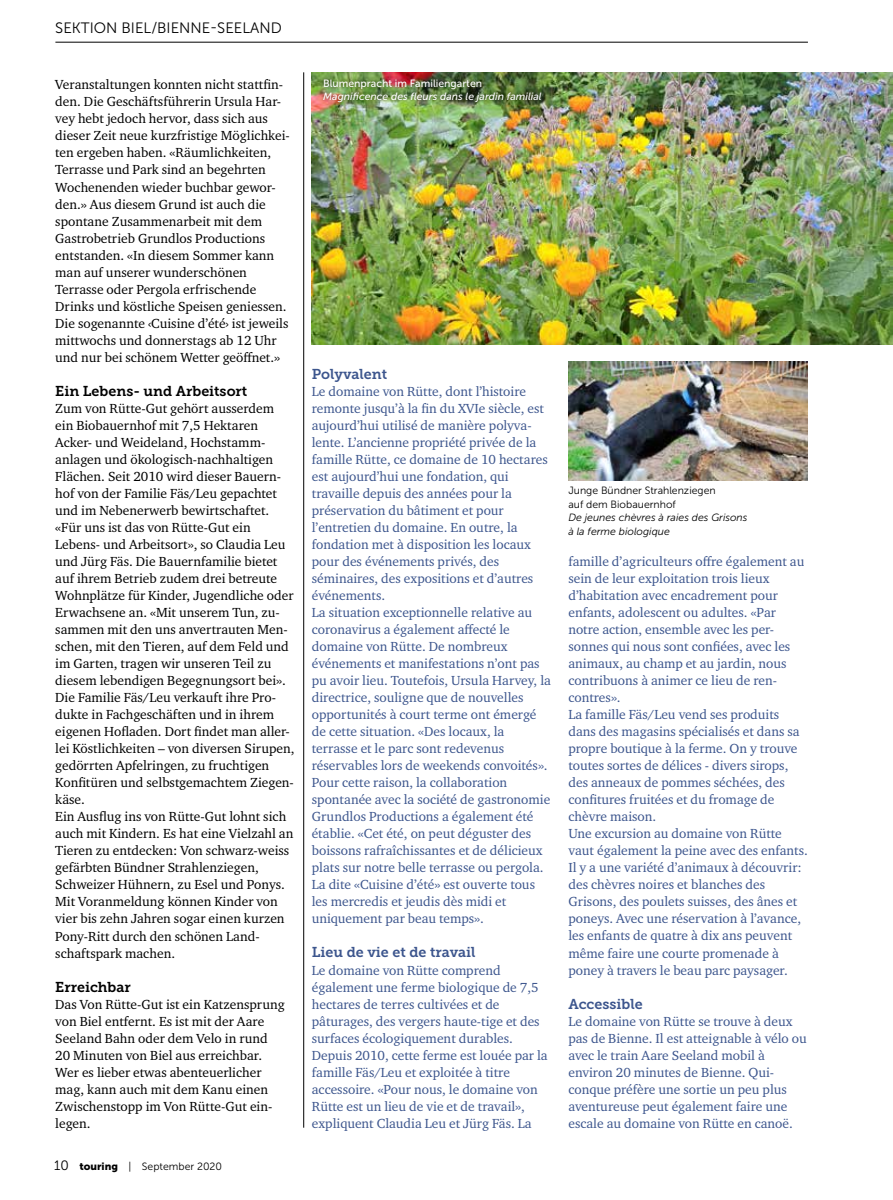
<style>
.page{position:relative;width:893px;height:1200px;background:#fff}
.page>*{position:absolute;margin:0;border:0;box-sizing:border-box;transform-origin:0 0}
.t1{font:15px "Museo Sans 300";color:#000}
.t2{font:14.25px "Museo Slab 700";color:#3c558d}
.t3{font:14.25px "Museo Slab 700";color:#000}
.t4{font:13.5px/17px "Charter ITC Pro";color:#3c558d}
.t5{font:13.5px/17px "Charter ITC Pro";color:#000}
.t6{font:10.5px/13.5px "Museo Sans 300";color:#000}
.t7{font:italic 10.5px/13.5px "Museo Sans 300";color:#000}
.t8{font:italic 10.5px "Museo Sans 500";color:#fff}
.t9{font:10.5px "Museo Sans 500";color:#fff}
.s1{font-size:13.5px}
.s2{font-family:"Museo Sans 900"}
</style>
<div class="page">
<hr style="left:55px;top:42px;width:753px;height:1px;background:#000">
<img style="left:312px;top:72px;width:581px;height:272px">
<img style="left:568px;top:361px;width:240px;height:119px">
<hr style="left:303px;top:72px;width:1px;height:1055px;background:#000">
<div style="left:319px;top:75px;width:227px;height:31px;background:#000;opacity:.6"></div>
<p class="t1" style="left:55px;top:20px;width:228px">SEKTION BIEL/BIENNE-SEELAND</p>
<p class="t5" style="left:55px;top:76px;width:236px">Veranstaltungen konnten nicht stattfin&shy;den. Die Geschäftsführerin Ursula Har&shy;vey hebt jedoch hervor, dass sich aus dieser Zeit neue kurzfristige Möglichkei&shy;ten ergeben haben. «Räumlichkeiten, Terrasse und Park sind an begehrten Wochenenden wieder buchbar gewor&shy;den.» Aus diesem Grund ist auch die spontane Zusammenarbeit mit dem Gastrobetrieb Grundlos Productions entstanden. «In diesem Sommer kann man auf unserer wunderschönen Terrasse oder Pergola erfrischende Drinks und köstliche Speisen geniessen.<br>Die sogenannte ‹Cuisine d’été› ist jeweils mittwochs und donnerstags ab 12 Uhr und nur bei schönem Wetter geöffnet.»</p>
<p class="t3" style="left:55px;top:382px;width:194px">Ein Lebens- und Arbeitsort</p>
<p class="t5" style="left:55px;top:399px;width:241px">Zum von Rütte-Gut gehört ausserdem ein Biobauernhof mit 7,5 Hektaren Acker- und Weideland, Hochstamm&shy;anlagen und ökologisch-nachhaltigen Flächen. Seit 2010 wird dieser Bauern&shy;hof von der Familie Fäs/Leu gepachtet und im Nebenerwerb bewirtschaftet. «Für uns ist das von Rütte-Gut ein Lebens- und Arbeitsort», so Claudia Leu und Jürg Fäs. Die Bauernfamilie bietet auf ihrem Betrieb zudem drei betreute Wohnplätze für Kinder, Jugendliche oder Erwachsene an. «Mit unserem Tun, zu&shy;sammen mit den uns anvertrauten Men&shy;schen, mit den Tieren, auf dem Feld und im Garten, tragen wir unseren Teil zu diesem lebendigen Begegnungsort bei».<br>Die Familie Fäs/Leu verkauft ihre Pro&shy;dukte in Fachgeschäften und in ihrem eigenen Hofladen. Dort findet man aller&shy;lei Köstlichkeiten – von diversen Sirupen, gedörrten Apfelringen, zu fruchtigen Konfitüren und selbstgemachtem Ziegen&shy;käse.<br>Ein Ausflug ins von Rütte-Gut lohnt sich auch mit Kindern. Es hat eine Vielzahl an Tieren zu entdecken: Von schwarz-weiss gefärbten Bündner Strahlenziegen, Schweizer Hühnern, zu Esel und Ponys.<br>Mit Voranmeldung können Kinder von vier bis zehn Jahren sogar einen kurzen Pony-Ritt durch den schönen Land&shy;schaftspark machen.</p>
<p class="t3" style="left:55px;top:978px;width:77px">Erreichbar</p>
<p class="t5" style="left:55px;top:994px;width:231px">Das Von Rütte-Gut ist ein Katzensprung von Biel entfernt. Es ist mit der Aare<br>Seeland Bahn oder dem Velo in rund<br>20 Minuten von Biel aus erreichbar.<br>Wer es lieber etwas abenteuerlicher mag, kann auch mit dem Kanu einen<br>Zwischenstopp im Von Rütte-Gut ein&shy;legen.</p>
<p class="t6" style="left:54px;top:1159px;width:169px"><span class="s1">10</span> <span class="s2">touring</span> | September 2020</p>
<p class="t9" style="left:323px;top:77px;width:161px">Blumenpracht im Familiengarten</p>
<p class="t8" style="left:323px;top:91px;width:220px">Magnificence des fleurs dans le jardin familial</p>
<p class="t2" style="left:312px;top:365px;width:77px">Polyvalent</p>
<p class="t4" style="left:312px;top:382px;width:241px">Le domaine von Rütte, dont l’histoire remonte jusqu’à la fin du XVIe siècle, est aujourd’hui utilisé de manière polyva&shy;lente. L’ancienne propriété privée de la famille Rütte, ce domaine de 10 hectares est aujourd’hui une fondation, qui travaille depuis des années pour la préservation du bâtiment et pour l’entretien du domaine. En outre, la fondation met à disposition les locaux pour des événements privés, des séminaires, des expositions et d’autres événements.<br>La situation exceptionnelle relative au coronavirus a également affecté le domaine von Rütte. De nombreux événements et manifestations n’ont pas pu avoir lieu. Toutefois, Ursula Harvey, la directrice, souligne que de nouvelles opportunités à court terme ont émergé de cette situation. «Des locaux, la terrasse et le parc sont redevenus réservables lors de weekends convoités».<br>Pour cette raison, la collaboration spontanée avec la société de gastronomie Grundlos Productions a également été établie. «Cet été, on peut déguster des boissons rafraîchissantes et de délicieux plats sur notre belle terrasse ou pergola.<br>La dite «Cuisine d’été» est ouverte tous les mercredis et jeudis dès midi et uniquement par beau temps».</p>
<p class="t2" style="left:312px;top:944px;width:165px">Lieu de vie et de travail</p>
<p class="t4" style="left:312px;top:960px;width:237px">Le domaine von Rütte comprend également une ferme biologique de 7,5 hectares de terres cultivées et de pâturages, des vergers haute-tige et des surfaces écologiquement durables.<br>Depuis 2010, cette ferme est louée par la famille Fäs/Leu et exploitée à titre accessoire. «Pour nous, le domaine von Rütte est un lieu de vie et de travail», expliquent Claudia Leu et Jürg Fäs. La</p>
<p class="t6" style="left:568px;top:484px;width:149px">Junge Bündner Strahlenziegen auf dem Biobauernhof</p>
<p class="t7" style="left:568px;top:511px;width:181px">De jeunes chèvres à raies des Grisons à la ferme biologique</p>
<p class="t4" style="left:568px;top:552px;width:241px">famille d’agriculteurs offre également au sein de leur exploitation trois lieux d’habitation avec encadrement pour enfants, adolescent ou adultes. «Par notre action, ensemble avec les per&shy;sonnes qui nous sont confiées, avec les animaux, au champ et au jardin, nous contribuons à animer ce lieu de ren&shy;contres».<br>La famille Fäs/Leu vend ses produits dans des magasins spécialisés et dans sa propre boutique à la ferme. On y trouve toutes sortes de délices - divers sirops, des anneaux de pommes séchées, des confitures fruitées et du fromage de chèvre maison.<br>Une excursion au domaine von Rütte vaut également la peine avec des enfants.<br>Il y a une variété d’animaux à découvrir: des chèvres noires et blanches des Grisons, des poulets suisses, des ânes et poneys. Avec une réservation à l’avance, les enfants de quatre à dix ans peuvent même faire une courte promenade à poney à travers le beau parc paysager.</p>
<p class="t2" style="left:568px;top:995px;width:76px">Accessible</p>
<p class="t4" style="left:568px;top:1011px;width:240px">Le domaine von Rütte se trouve à deux pas de Bienne. Il est atteignable à vélo ou avec le train Aare Seeland mobil à environ 20 minutes de Bienne. Qui&shy;conque préfère une sortie un peu plus aventureuse peut également faire une escale au domaine von Rütte en canoë.</p>
</div>
